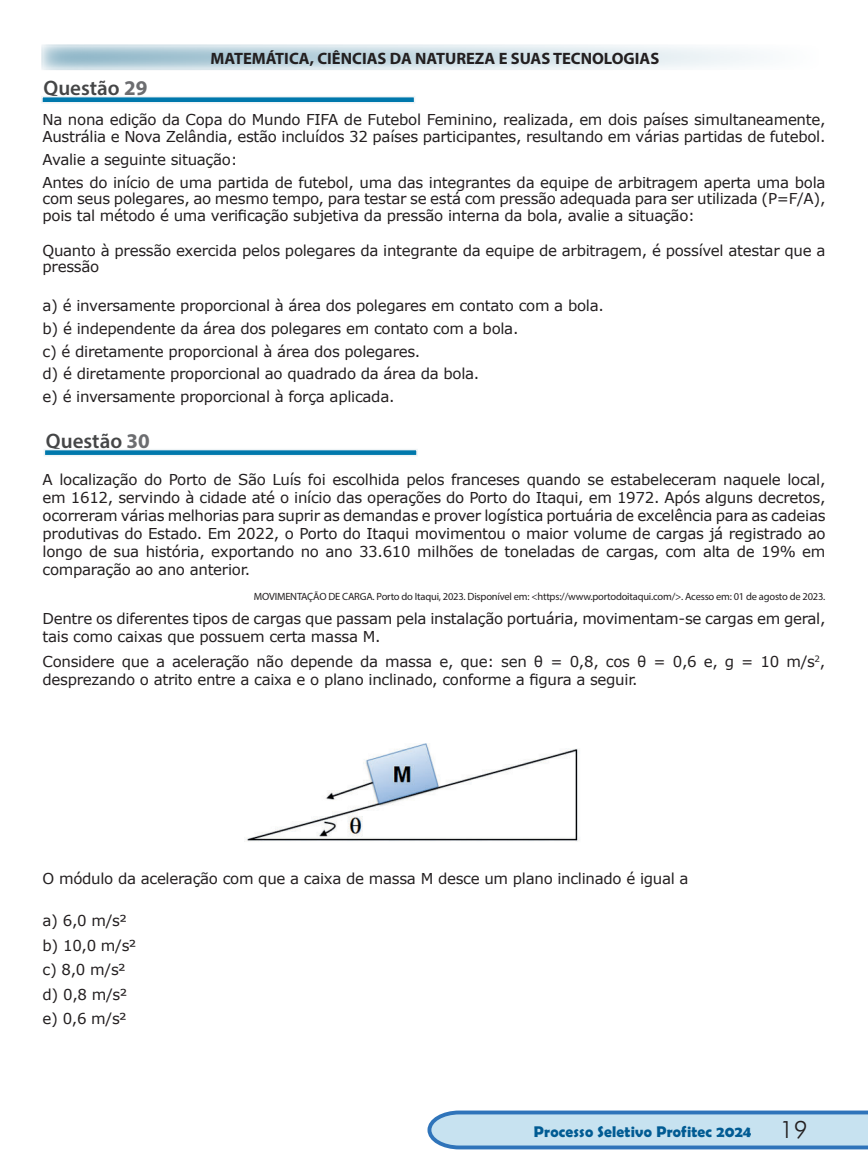
<style>
.page{position:relative;width:868px;height:1170px;background:#fff}
.page>*{position:absolute;margin:0;border:0;box-sizing:border-box;transform-origin:0 0}
.Questão{font:600 21px "Myriad Pro";color:#454647}
.Entrada{font:700 16.5px "Myriad Pro";color:#231f20}
.t1{font:700 15.6px "Berlin Sans FB Demi";letter-spacing:.015em;color:#015b93}
.Enunciado_Resposta{font:15px/18px "Verdana";letter-spacing:-.02em;color:#231f20}
.Enunciado_Resposta-2{font:10.5px "Myriad Pro";letter-spacing:-.02em;color:#231f20}
.s1{font-weight:700;color:#6c6d70}
.s2{font-family:"Futura BT";font-weight:300;font-size:24px;color:#231f20}
</style>
<div class="page">
<svg style="left:427px;top:1110px;width:440px;height:40px"></svg>
<svg style="left:41px;top:44px;width:716px;height:26px"></svg>
<svg style="left:41px;top:96px;width:374px;height:7px;fill:#0078ac"></svg>
<svg style="left:44px;top:449px;width:373px;height:7px"></svg>
<img style="left:244px;top:743px;width:336px;height:99px">
<p class="Entrada" style="left:210px;top:48px;width:450px">MATEMÁTICA, CIÊNCIAS DA NATUREZA E SUAS TECNOLOGIAS</p>
<p class="Questão" style="left:43px;top:75px;width:105px">Questão <span class="s1">29</span></p>
<p class="Enunciado_Resposta" style="left:43px;top:111px;width:784px;line-height:16.5px">Na nona edição da Copa do Mundo FIFA de Futebol Feminino, realizada, em dois países simultaneamente,<br>Austrália e Nova Zelândia, estão incluídos 32 países participantes, resultando em várias partidas de futebol.</p>
<p class="Enunciado_Resposta" style="left:43px;top:150px;width:196px">Avalie a seguinte situação:</p>
<p class="Enunciado_Resposta" style="left:43px;top:174px;width:784px;line-height:16.5px;text-align:justify">Antes do início de uma partida de futebol, uma das integrantes da equipe de arbitragem aperta uma bola com seus polegares, ao mesmo tempo, para testar se está com pressão adequada para ser utilizada (P=F/A), pois tal método é uma verificação subjetiva da pressão interna da bola, avalie a situação:</p>
<p class="Enunciado_Resposta" style="left:43px;top:242px;width:784px;line-height:16.5px">Quanto à pressão exercida pelos polegares da integrante da equipe de arbitragem, é possível atestar que a pressão</p>
<p class="Enunciado_Resposta" style="left:43px;top:296px;width:562px">a) é inversamente proporcional à área dos polegares em contato com a bola.</p>
<p class="Enunciado_Resposta" style="left:43px;top:319px;width:477px">b) é independente da área dos polegares em contato com a bola.</p>
<p class="Enunciado_Resposta" style="left:43px;top:342px;width:379px">c) é diretamente proporcional à área dos polegares.</p>
<p class="Enunciado_Resposta" style="left:43px;top:365px;width:438px">d) é diretamente proporcional ao quadrado da área da bola.</p>
<p class="Enunciado_Resposta" style="left:43px;top:387px;width:353px">e) é inversamente proporcional à força aplicada.</p>
<p class="Questão" style="left:46px;top:427px;width:105px">Questão <span class="s1">30</span></p>
<p class="Enunciado_Resposta" style="left:43px;top:471px;width:784px;text-align:justify">A localização do Porto de São Luís foi escolhida pelos franceses quando se estabeleceram naquele local, em 1612, servindo à cidade até o início das operações do Porto do Itaqui, em 1972. Após alguns decretos, ocorreram várias melhorias para suprir as demandas e prover logística portuária de excelência para as cadeias produtivas do Estado. Em 2022, o Porto do Itaqui movimentou o maior volume de cargas já registrado ao longo de sua história, exportando no ano 33.610 milhões de toneladas de cargas, com alta de 19% em comparação ao ano anterior.</p>
<p class="Enunciado_Resposta-2" style="left:254px;top:590px;width:573px">MOVIMENTAÇÃO DE CARGA. Porto do Itaqui, 2023. Disponível em: &lt;https://www.portodoitaqui.com/&gt;. Acesso em: 01 de agosto de 2023.</p>
<p class="Enunciado_Resposta" style="left:43px;top:609px;width:784px">Dentre os diferentes tipos de cargas que passam pela instalação portuária, movimentam-se cargas em geral, tais como caixas que possuem certa massa M.</p>
<p class="Enunciado_Resposta" style="left:43px;top:652px;width:784px">Considere que a aceleração não depende da massa e, que: sen θ = 0,8, cos θ = 0,6 e, g = 10 m/s<sup>2</sup>, desprezando o atrito entre a caixa e o plano inclinado, conforme a figura a seguir.</p>
<p class="Enunciado_Resposta" style="left:43px;top:869px;width:647px">O módulo da aceleração com que a caixa de massa M desce um plano inclinado é igual a</p>
<p class="Enunciado_Resposta" style="left:43px;top:911px;width:85px">a) 6,0 m/s2</p>
<p class="Enunciado_Resposta" style="left:43px;top:936px;width:95px">b) 10,0 m/s2</p>
<p class="Enunciado_Resposta" style="left:43px;top:960px;width:84px">c) 8,0 m/s2</p>
<p class="Enunciado_Resposta" style="left:43px;top:984px;width:85px">d) 0,8 m/s2</p>
<p class="Enunciado_Resposta" style="left:43px;top:1009px;width:85px">e) 0,6 m/s2</p>
<p class="t1" style="left:534px;top:1122px;width:275px">Processo Seletivo Profitec 2024 <span class="s2">19</span></p>
</div>
